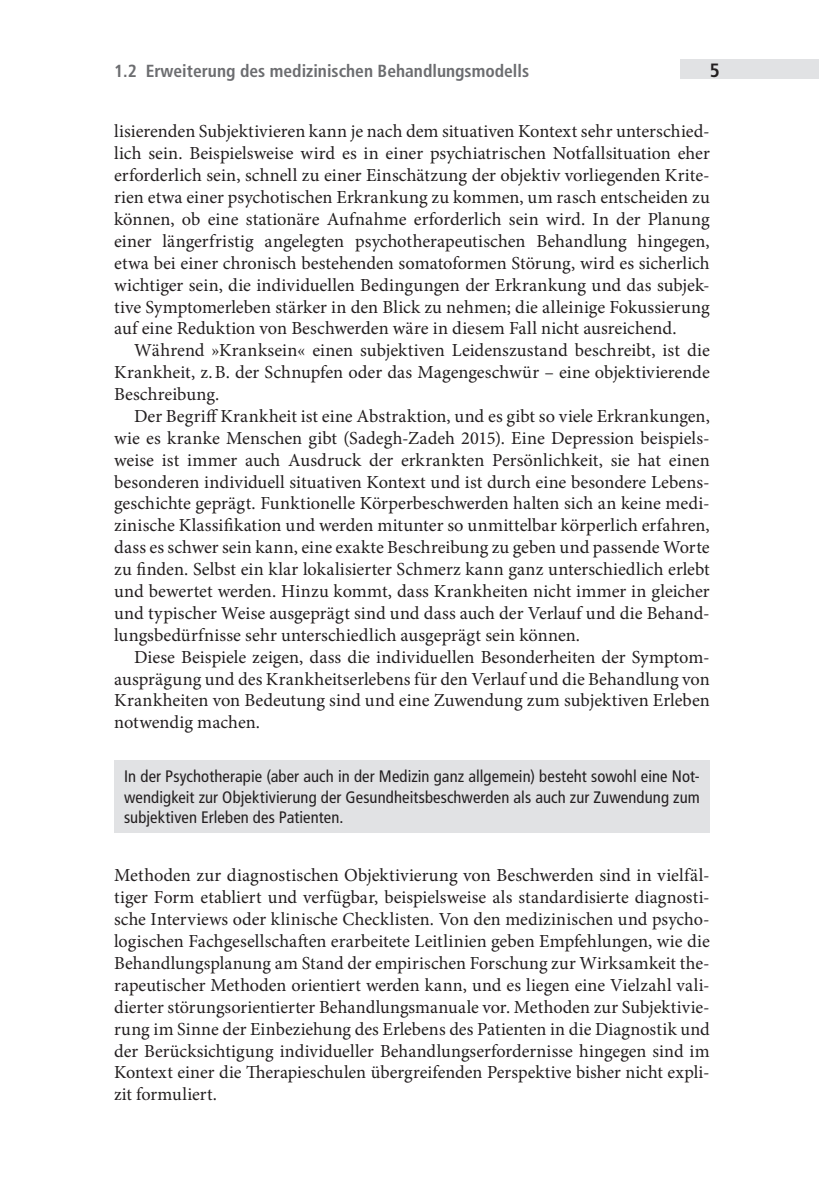
<style>
.page{position:relative;width:819px;height:1191px;background:#fff}
.page>*{position:absolute;margin:0;border:0;box-sizing:border-box;transform-origin:0 0}
.t1{font:700 condensed 19.25px "Frutiger LT Pro";color:#231f20}
.GT{font:18.38px/21.9px "Minion Pro";color:#231f20;text-align:justify}
.GT_stumpf{font:18.38px/21.9px "Minion Pro";color:#231f20;text-align:justify}
.t2{font:700 condensed 17.5px "Frutiger LT Pro";color:#6c6d70}
.Box_GT_sans_serif_me{font:condensed 16.62px/20.1px "Frutiger LT Pro";letter-spacing:.005em;color:#231f20;text-align:justify}
</style>
<div class="page">
<div style="left:680px;top:60px;width:139px;height:19px;background:#e1e2e4"></div>
<div style="left:114px;top:760px;width:595px;height:73px;background:#e1e2e4"></div>
<p class="t2" style="left:114px;top:61px;width:416px">1.2 Erweiterung des medizinischen Behandlungsmodells</p>
<p class="t1" style="left:709px;top:59px;width:12px">5</p>
<p class="GT" style="left:114px;top:121px;width:597px">lisierenden Subjektivieren kann je nach dem situativen Kontext sehr unterschied&shy;lich sein. Beispielsweise wird es in einer psychiatrischen Notfallsituation eher erforderlich sein, schnell zu einer Einschätzung der objektiv vorliegenden Krite&shy;rien etwa einer psychotischen Erkrankung zu kommen, um rasch entscheiden zu können, ob eine stationäre Aufnahme erforderlich sein wird. In der Planung einer längerfristig angelegten psychotherapeutischen Behandlung hingegen, etwa bei einer chronisch bestehenden somatoformen Störung, wird es sicherlich wichtiger sein, die individuellen Bedingungen der Erkrankung und das subjek&shy;tive Symptomerleben stärker in den Blick zu nehmen; die alleinige Fokussierung auf eine Reduktion von Beschwerden wäre in diesem Fall nicht ausreichend.</p>
<p class="GT" style="left:114px;top:339px;width:597px;text-indent:20px">Während »Kranksein« einen subjektiven Leidenszustand beschreibt, ist die Krankheit, z.B. der Schnupfen oder das Magengeschwür – eine objektivierende Beschreibung.</p>
<p class="GT" style="left:114px;top:405px;width:597px;text-indent:20px">Der Begriff Krankheit ist eine Abstraktion, und es gibt so viele Erkrankungen, wie es kranke Menschen gibt (Sadegh-Zadeh 2015). Eine Depression beispiels&shy;weise ist immer auch Ausdruck der erkrankten Persönlichkeit, sie hat einen besonderen individuell situativen Kontext und ist durch eine besondere Lebens&shy;geschichte geprägt. Funktionelle Körperbeschwerden halten sich an keine medi&shy;zinische Klassifikation und werden mitunter so unmittelbar körperlich erfahren, dass es schwer sein kann, eine exakte Beschreibung zu geben und passende Worte zu finden. Selbst ein klar lokalisierter Schmerz kann ganz unterschiedlich erlebt und bewertet werden. Hinzu kommt, dass Krankheiten nicht immer in gleicher und typischer Weise ausgeprägt sind und dass auch der Verlauf und die Behand&shy;lungsbedürfnisse sehr unterschiedlich ausgeprägt sein können.</p>
<p class="GT" style="left:114px;top:646px;width:597px;text-indent:20px">Diese Beispiele zeigen, dass die individuellen Besonderheiten der Symptom&shy;ausprägung und des Krankheitserlebens für den Verlauf und die Behandlung von Krankheiten von Bedeutung sind und eine Zuwendung zum subjektiven Erleben notwendig machen.</p>
<p class="Box_GT_sans_serif_me" style="left:124px;top:766px;width:577px">In der Psychotherapie (aber auch in der Medizin ganz allgemein) besteht sowohl eine Not&shy;wendigkeit zur Objektivierung der Gesundheitsbeschwerden als auch zur Zuwendung zum subjektiven Erleben des Patienten.</p>
<p class="GT_stumpf" style="left:114px;top:864px;width:597px">Methoden zur diagnostischen Objektivierung von Beschwerden sind in vielfäl&shy;tiger Form etabliert und verfügbar, beispielsweise als standardisierte diagnosti&shy;sche Interviews oder klinische Checklisten. Von den medizinischen und psycho&shy;logischen Fachgesellschaften erarbeitete Leitlinien geben Empfehlungen, wie die Behandlungsplanung am Stand der empirischen Forschung zur Wirksamkeit the&shy;rapeutischer Methoden orientiert werden kann, und es liegen eine Vielzahl vali&shy;dierter störungsorientierter Behandlungsmanuale vor. Methoden zur Subjektivie&shy;rung im Sinne der Einbeziehung des Erlebens des Patienten in die Diagnostik und der Berücksichtigung individueller Behandlungserfordernisse hingegen sind im Kontext einer die Therapieschulen übergreifenden Perspektive bisher nicht expli&shy;zit formuliert.</p>
</div>
